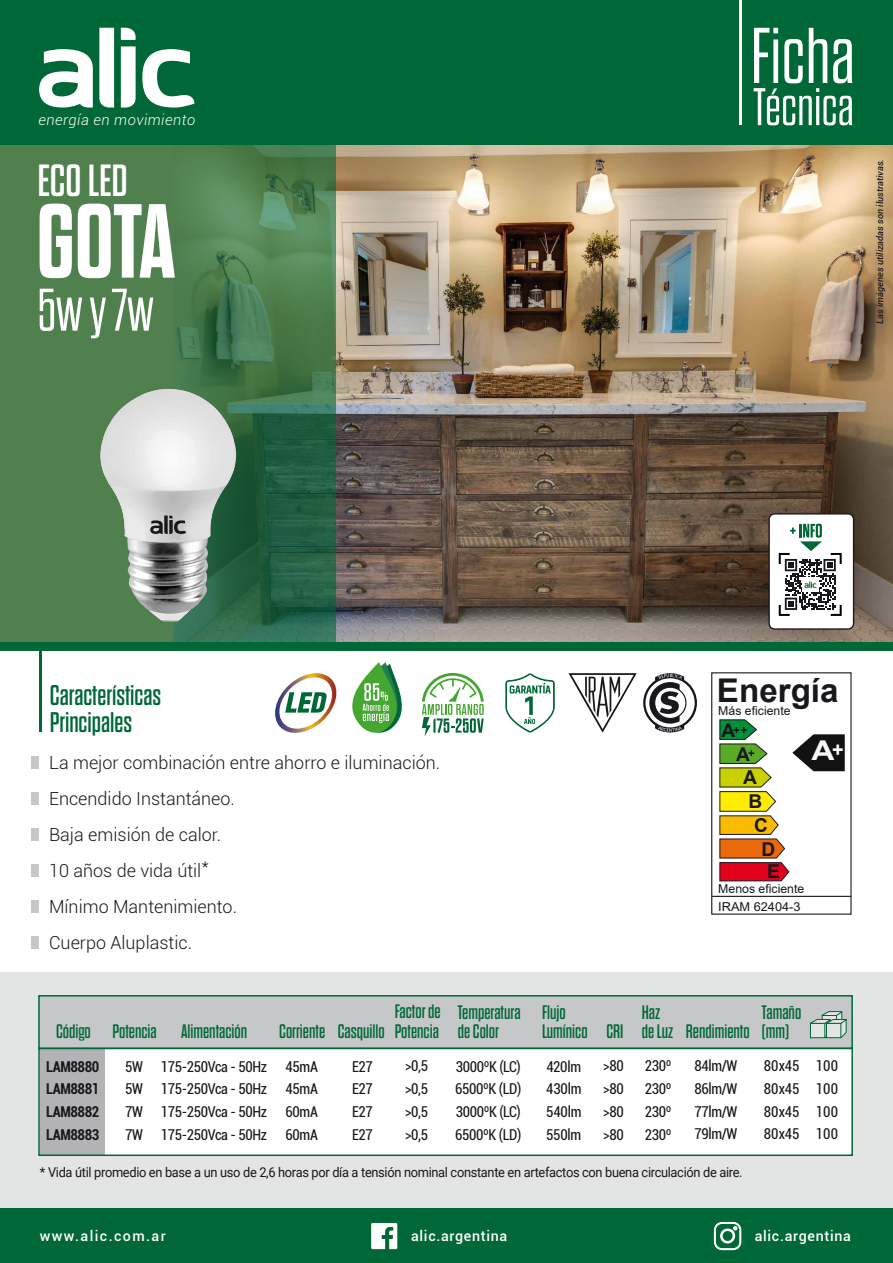
<style>
.page{position:relative;width:893px;height:1263px;background:#fff}
.page>*{position:absolute;margin:0;border:0;box-sizing:border-box;transform-origin:0 0}
.t1{font:700 105px "Dharma Gothic E";color:#fff}
.t2{font:300 78.9px "Dharma Gothic E";color:#fff}
.t3{font:300 60px "Dharma Gothic E";color:#fff}
.t4{font:300 52.8px "Dharma Gothic E";color:#fff}
.t5{font:45px "Dharma Gothic E";color:#fff}
.t6{font:700 32.7px "Arial";color:#1a171c}
.t7{font:28.35px/27px "Dharma Gothic E";color:#006837}
.t8{font:700 27.3px "Arial";color:#f6f6f6;scale:1.17 1}
.t9{font:700 20.4px "Arial";color:#fff}
.t10{font:19.5px/19.2px "Dharma Gothic E";color:#006837}
.t11{font:700 19.05px/23.7px "Arial";color:#1a171c}
.t12{font:300 18px/36px "Roboto";color:#1a171c}
.t13{font:condensed 15px/22.6px "Roboto";letter-spacing:-.025em;color:#1a171c;text-align:justify;scale:.95 1}
.t14{font:700 condensed 15px/22.6px "Roboto";letter-spacing:-.025em;color:#1a171c;text-align:justify;scale:.95 1}
.t15{font:italic 300 14.7px "Roboto";letter-spacing:.035em;color:#fff}
.t16{font:500 14.25px "Roboto";letter-spacing:.05em;color:#fff}
.t17{font:500 14.25px "Roboto";letter-spacing:.1em;color:#fff}
.t18{font:13.5px "Roboto";letter-spacing:-.025em;color:#1a171c;scale:.95 1}
.t19{font:12.3px "Arial";color:#1a171c}
.t20{font:12.3px "Arial";color:#1a171c;scale:1.04 1}
.t21{font:italic 500 9px "Roboto";color:#1a171c}
</style>
<div class="page">
<img style="left:335px;top:145px;width:558px;height:497px">
<div style="left:0;top:972px;width:893px;height:240px;background:#e3e4e4"></div>
<div style="left:39px;top:1048px;width:813px;height:107px;background:#fff"></div>
<div style="left:40px;top:1048px;width:65px;height:106px;background:#b1b3b4"></div>
<div style="left:0;top:1209px;width:893px;height:54px;background:#006837"></div>
<div style="left:0;top:0;width:893px;height:145px;background:#006837"></div>
<svg style="left:39px;top:49px;width:54px;height:59px"></svg>
<svg style="left:121px;top:28px;width:15px;height:12px"></svg>
<svg style="left:121px;top:46px;width:15px;height:62px"></svg>
<svg style="left:99px;top:28px;width:15px;height:80px"></svg>
<svg style="left:142px;top:49px;width:53px;height:59px"></svg>
<div style="left:38px;top:995px;width:815px;height:54px;background:#c6c7c8;border:2px solid #006837"></div>
<svg style="left:810px;top:1011px;width:37px;height:28px"></svg>
<div style="left:826px;top:1023px;width:15px;height:15px;background:#e3e4e4;border:1px solid #006837"></div>
<svg style="left:371px;top:1223px;width:26px;height:26px"></svg>
<div style="left:714px;top:1222px;width:27px;height:28px;border:2px solid #fff;border-radius:7px"></div>
<div style="left:720px;top:1228px;width:15px;height:15px;border:3px solid #fff;border-radius:50%"></div>
<svg style="left:733px;top:1226px;width:4px;height:4px"></svg>
<svg style="left:0;top:145px;width:335px;height:497px;fill:#50804e"></svg>
<hr style="left:740px;top:0;width:2px;height:125px;background:#fff">
<hr style="left:40px;top:647px;width:2px;height:85px;background:#006837">
<div style="left:0;top:642px;width:893px;height:9px;background:#006837"></div>
<div style="left:769px;top:514px;width:84px;height:115px;background:#fff;border-radius:5px"></div>
<div style="left:768px;top:513px;width:86px;height:117px;border:1px solid #1a171c;border-radius:5px"></div>
<svg style="left:779px;top:524px;width:63px;height:92px"></svg>
<div style="left:711px;top:672px;width:140px;height:243px;background:#fff;border:1px solid #1a171c"></div>
<hr style="left:712px;top:896px;width:139px;height:1px;background:#1a171c">
<svg style="left:719px;top:719px;width:126px;height:162px"></svg>
<div style="left:31px;top:756px;width:8px;height:13px;background:#c6c7c8"></div>
<div style="left:31px;top:792px;width:8px;height:13px;background:#c6c7c8"></div>
<div style="left:31px;top:828px;width:8px;height:13px;background:#c6c7c8"></div>
<div style="left:31px;top:864px;width:8px;height:12px;background:#c6c7c8"></div>
<div style="left:31px;top:900px;width:8px;height:12px;background:#c6c7c8"></div>
<div style="left:31px;top:936px;width:8px;height:12px;background:#c6c7c8"></div>
<div style="left:38px;top:1047px;width:815px;height:109px;border:2px solid #006837"></div>
<img style="left:100px;top:389px;width:136px;height:233px">
<svg style="left:150px;top:515px;width:36px;height:19px"></svg>
<svg style="left:275px;top:662px;width:127px;height:71px"></svg>
<svg style="left:505px;top:673px;width:50px;height:59px"></svg>
<svg style="left:644px;top:677px;width:52px;height:51px"></svg>
<div style="left:643px;top:676px;width:54px;height:54px;border:2px solid #1a171c;border-radius:50%"></div>
<div style="left:654px;top:687px;width:32px;height:32px;border:1px solid #1a171c;border-radius:50%"></div>
<svg style="left:649px;top:673px;width:35px;height:59px"></svg>
<svg style="left:568px;top:673px;width:69px;height:60px"></svg>
<svg style="left:422px;top:673px;width:62px;height:64px"></svg>
<p class="t15" style="left:39px;top:109px;width:158px">energía en movimiento</p>
<h3 class="t5" style="left:37px;top:158px;width:92px">ECO LED</h3>
<h1 class="t1" style="left:37px;top:188px;width:141px">GOTA</h1>
<h3 class="t3" style="left:37px;top:280px;width:118px">5w y 7w</h3>
<h2 class="t2" style="left:750px;top:17px;width:106px">Ficha</h2>
<h3 class="t4" style="left:753px;top:81px;width:102px">Técnica</h3>
<p class="t21" style="left:874px;top:324px;width:166px;rotate:-90deg">Las imágenes utilizadas son ilustrativas.</p>
<h3 class="t7" style="left:50px;top:682px;width:113px">Características<br>Principales</h3>
<p class="t12" style="left:49px;top:744px;width:392px">La mejor combinación entre ahorro e iluminación.<br>Encendido Instantáneo.<br>Baja emisión de calor.<br>10 años de vida útil*<br>Mínimo Mantenimiento.<br>Cuerpo Aluplastic.</p>
<h3 class="t6" style="left:717px;top:667px;width:123px">Energía</h3>
<p class="t19" style="left:718px;top:702px;width:74px">Más eficiente</p>
<p class="t11" style="left:743px;top:742px;width:21px;text-indent:-7px">A<br>A<br>B</p>
<p class="t11" style="left:762px;top:837px;width:15px">D</p>
<p class="t19" style="left:718px;top:880px;width:87px">Menos eficiente</p>
<p class="t11" style="left:721px;top:718px;width:15px">A</p>
<h3 class="t8" style="left:811px;top:731px;width:21px">A</h3>
<h3 class="t9" style="left:832px;top:735px;width:13px">+</h3>
<p class="t11" style="left:754px;top:813px;width:15px">C</p>
<p class="t11" style="left:767px;top:860px;width:14px">E</p>
<p class="t20" style="left:718px;top:898px;width:81px">IRAM 62404-3</p>
<h3 class="t10" style="left:56px;top:1022px;width:193px">Código Potencia Alimentación</h3>
<h3 class="t10" style="left:279px;top:1022px;width:107px">Corriente Casquillo</h3>
<h3 class="t10" style="left:395px;top:1002px;width:48px">Factor de<br>Potencia</h3>
<h3 class="t10" style="left:458px;top:1003px;width:64px">Temperatura de Color</h3>
<h3 class="t10" style="left:542px;top:1003px;width:83px">Flujo<br>Lumínico CRI</h3>
<h3 class="t10" style="left:642px;top:1003px;width:33px">Haz de Luz</h3>
<h3 class="t10" style="left:686px;top:1003px;width:117px;line-height:18.5px;text-indent:76px">Tamaño<br>Rendimiento (mm)</h3>
<p class="t14" style="left:46px;top:1054px;width:58px">LAM8880<br>LAM8881<br>LAM8882<br>LAM8883</p>
<p class="t13" style="left:455px;top:1054px;width:71px">3000ºK (LC)<br>6500ºK (LD)<br>3000ºK (LC)<br>6500ºK (LD)</p>
<p class="t13" style="left:546px;top:1054px;width:39px">420lm 430lm 540lm 550lm</p>
<p class="t13" style="left:405px;top:1054px;width:26px">&gt;0,5 &gt;0,5 &gt;0,5 &gt;0,5</p>
<p class="t13" style="left:694px;top:1054px;width:47px">84lm/W 86lm/W 77lm/W 79lm/W</p>
<p class="t13" style="left:645px;top:1054px;width:30px">230º 230º 230º 230º</p>
<p class="t13" style="left:603px;top:1054px;width:23px">&gt;80 &gt;80 &gt;80 &gt;80</p>
<p class="t13" style="left:352px;top:1054px;width:23px">E27<br>E27<br>E27<br>E27</p>
<p class="t13" style="left:161px;top:1054px;width:113px">175-250Vca - 50Hz 175-250Vca - 50Hz 175-250Vca - 50Hz 175-250Vca - 50Hz</p>
<p class="t13" style="left:286px;top:1054px;width:35px">45mA 45mA 60mA 60mA</p>
<p class="t13" style="left:125px;top:1054px;width:20px">5W 5W 7W 7W</p>
<p class="t18" style="left:40px;top:1162px;width:741px">* Vida útil promedio en base a un uso de 2,6 horas por día a tensión nominal constante en artefactos con buena circulación de aire.</p>
<p class="t13" style="left:764px;top:1054px;width:39px">80x45<br>80x45<br>80x45<br>80x45</p>
<p class="t13" style="left:816px;top:1054px;width:25px">100<br>100<br>100<br>100</p>
<p class="t17" style="left:40px;top:1226px;width:127px">www.alic.com.ar</p>
<p class="t16" style="left:411px;top:1226px;width:98px">alic.argentina</p>
<p class="t16" style="left:755px;top:1226px;width:98px">alic.argentina</p>
</div>
